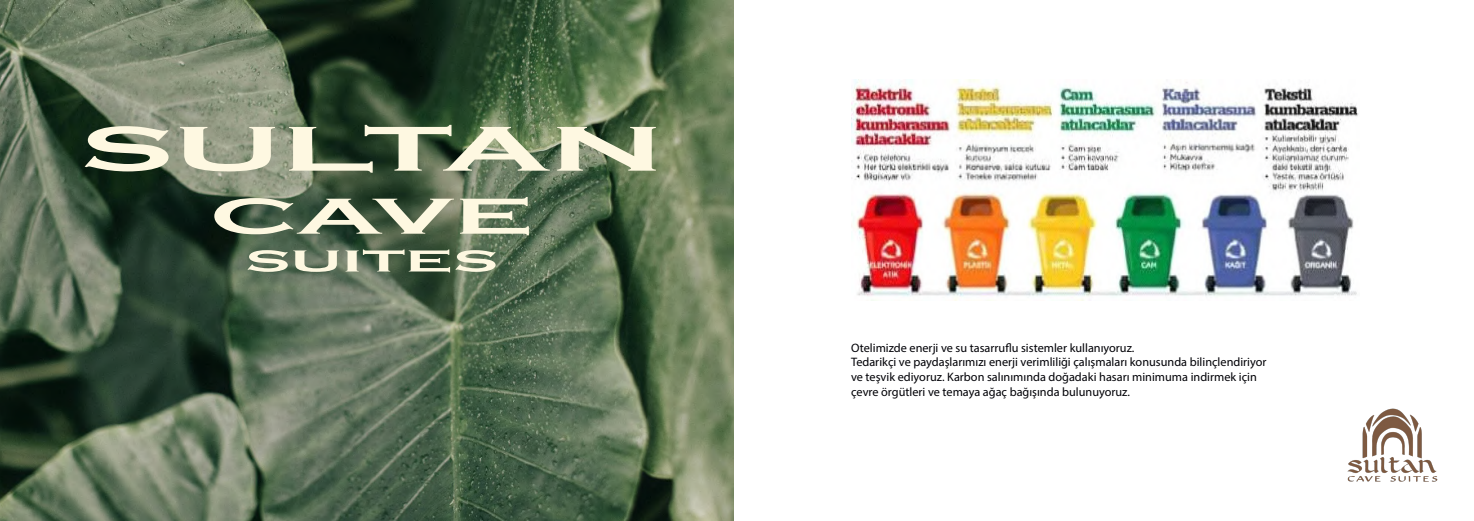
<style>
.page{position:relative;width:1474px;height:521px;background:#fff}
.page>*{position:absolute;margin:0;border:0;box-sizing:border-box;transform-origin:0 0}
.t1{font:700 65.62px "Copperplate Gothic";color:#fef8e1;scale:2 1}
.t2{font:700 52.5px "Copperplate Gothic";color:#fef8e1;scale:2 1}
.t3{font:700 31.5px "Copperplate Gothic";color:#fef8e1;scale:2 1}
.t4{font:12.25px/14.7px "Myriad Pro";color:#000006}
</style>
<div class="page">
<img style="left:0;top:0;width:733px;height:521px">
<img style="left:851px;top:79px;width:508px;height:221px">
<img style="left:1347px;top:408px;width:90px;height:74px">
<p class="t1" style="left:79px;top:113px;width:294px">SULTAN</p>
<p class="t2" style="left:210px;top:187px;width:163px">CAVE</p>
<p class="t3" style="left:245px;top:244px;width:128px">SUITES</p>
<p class="t4" style="left:851px;top:340px;width:285px">Otelimizde enerji ve su tasarruflu sistemler kullanıyoruz.</p>
<p class="t4" style="left:851px;top:355px;width:417px">Tedarikçi ve paydaşlarımızı enerji verimliliği çalışmaları konusunda bilinçlendiriyor ve teşvik ediyoruz. Karbon salınımında doğadaki hasarı minimuma indirmek için çevre örgütleri ve temaya ağaç bağışında bulunuyoruz.</p>
</div>
